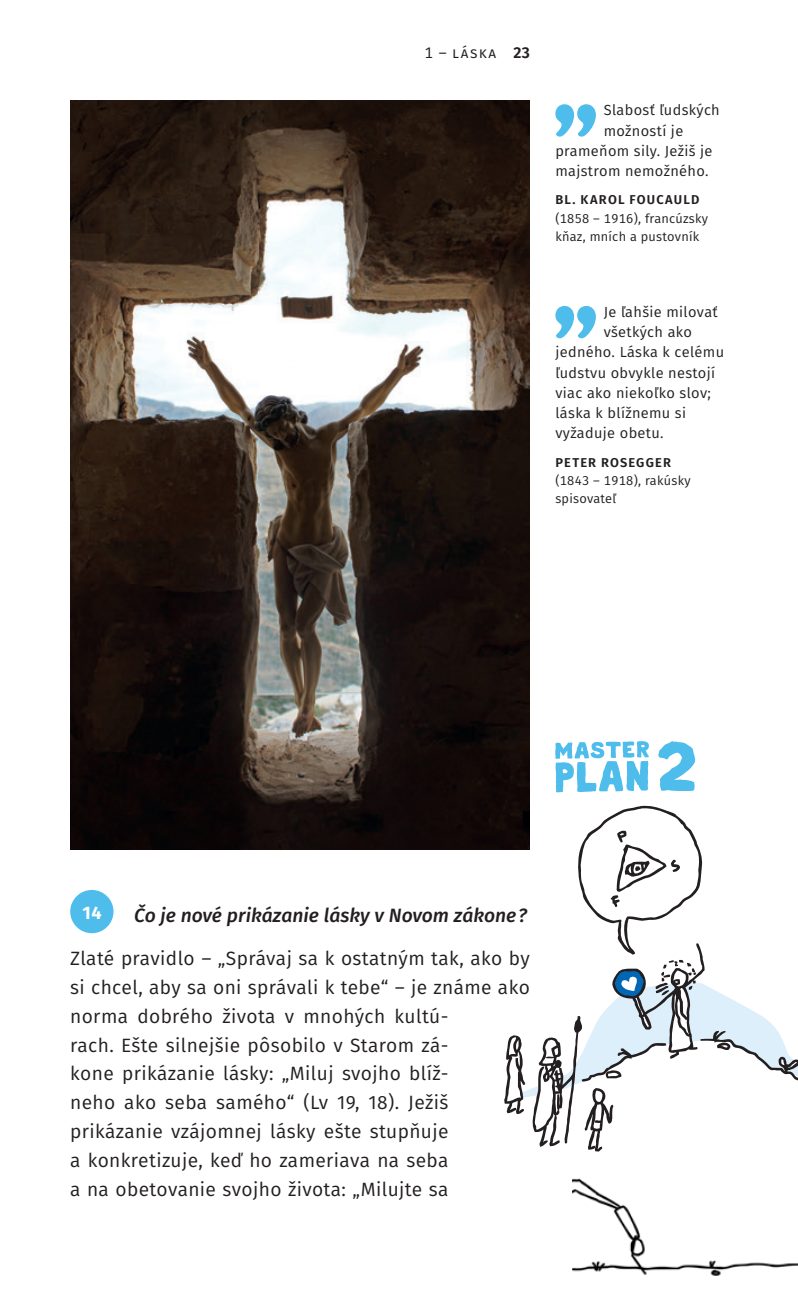
<style>
.page{position:relative;width:798px;height:1308px;background:#fff}
.page>*{position:absolute;margin:0;border:0;box-sizing:border-box;transform-origin:0 0}
.I-02-txt{font:19.35px/28.8px "Fira Sans";letter-spacing:.02em;color:#231f20}
.I-01-otazka{font:italic 500 19.35px "Fira Sans";color:#231f20}
.I-01-otazka-No{font:700 18px "Fira Sans";color:#fff}
.rubrika-R{font:15.3px "Fira Sans";color:#231f20}
._02_marginal{font:14.62px "Fira Sans";letter-spacing:.025em;color:#231f20}
.marginal_autor-zdroj{font:12.83px/18.4px "Fira Sans";letter-spacing:.02em;color:#231f20}
.s1{font-weight:600;font-size:15.75px}
.s2{font-weight:600}
.s3{font-style:italic}
</style>
<div class="page">
<div style="left:70px;top:890px;width:43px;height:43px;background:#4fbdec;border-radius:50%"></div>
<svg style="left:555px;top:104px;width:40px;height:33px"></svg>
<img style="left:70px;top:101px;width:459px;height:748px">
<img style="left:572px;top:1151px;width:225px;height:125px">
<svg style="left:658px;top:741px;width:37px;height:50px"></svg>
<svg style="left:555px;top:741px;width:94px;height:51px"></svg>
<svg style="left:502px;top:805px;width:295px;height:346px"></svg>
<svg style="left:555px;top:306px;width:40px;height:32px"></svg>
<p class="rubrika-R" style="left:424px;top:41px;width:107px">1 – láska <span class="s1">23</span></p>
<p class="_02_marginal" style="left:603px;top:99px;width:117px">Slabosť ľudských</p>
<p class="_02_marginal" style="left:603px;top:119px;width:81px">možností je</p>
<p class="_02_marginal" style="left:555px;top:140px;width:159px">prameňom sily. Ježiš je</p>
<p class="_02_marginal" style="left:555px;top:160px;width:154px">majstrom nemožného.</p>
<p class="marginal_autor-zdroj" style="left:555px;top:190px;width:154px"><span class="s2">BL. KAROL FOUCAULD </span>(1858 – 1916), francúzsky kňaz, mních a pustovník</p>
<p class="_02_marginal" style="left:603px;top:301px;width:116px">Je ľahšie milovať</p>
<p class="_02_marginal" style="left:603px;top:321px;width:90px">všetkých ako</p>
<p class="_02_marginal" style="left:555px;top:341px;width:170px">jedného. Láska k celému</p>
<p class="_02_marginal" style="left:555px;top:362px;width:161px">ľudstvu obvykle nestojí</p>
<p class="_02_marginal" style="left:555px;top:382px;width:157px">viac ako niekoľko slov;</p>
<p class="_02_marginal" style="left:555px;top:402px;width:132px">láska k blížnemu si</p>
<p class="_02_marginal" style="left:555px;top:422px;width:110px">vyžaduje obetu.</p>
<p class="marginal_autor-zdroj" style="left:555px;top:452px;width:137px"><span class="s2">PETER ROSEGGER </span>(1843 – 1918), rakúsky spisovateľ</p>
<p class="I-01-otazka-No" style="left:83px;top:897px;width:20px">14</p>
<p class="I-01-otazka" style="left:134px;top:901px;width:394px">Čo je nové prikázanie lásky v Novom zákone?</p>
<p class="I-02-txt" style="left:70px;top:943px;width:461px">Zlaté pravidlo <span class="s3">–</span> „Správaj sa k ostatným tak, ako by si chcel, aby sa oni správali k tebe“ <span class="s3">–</span> je známe ako norma dobrého života v mnohých kultú-<br>rach. Ešte silnejšie pôsobilo v Starom zá-<br>kone prikázanie lásky: „Miluj svojho blíž-<br>neho ako seba samého“ (Lv 19, 18). Ježiš prikázanie vzájomnej lásky ešte stupňuje<br>a konkretizuje, keď ho zameriava na seba<br>a na obetovanie svojho života: „Milujte sa</p>
</div>
